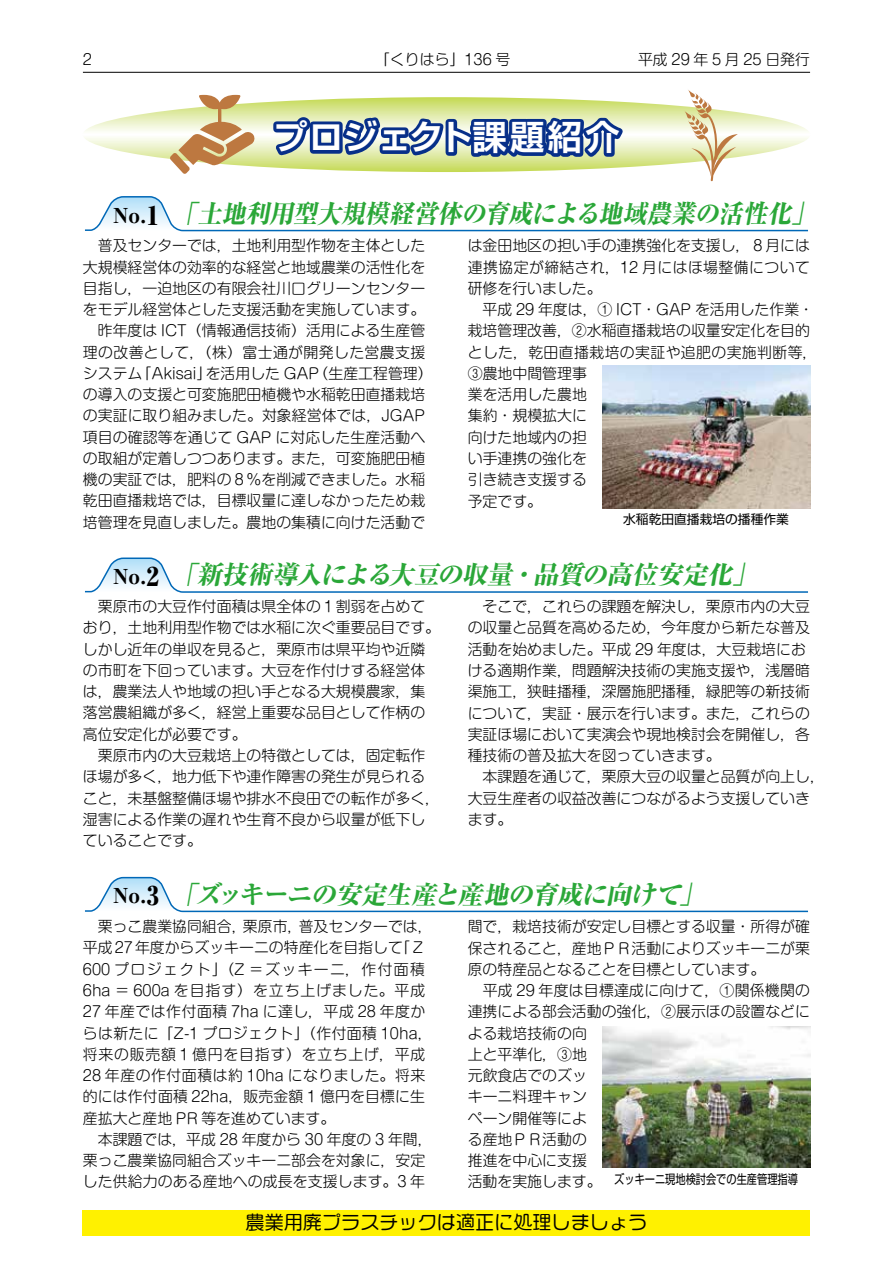
<style>
.page{position:relative;width:893px;height:1263px;background:#fff}
.page>*{position:absolute;margin:0;border:0;box-sizing:border-box;transform-origin:0 0}
.t1{font:34.2px "Shin Go Pro De Bold 90 msp RKSJ H";color:#fff}
.t2{font:italic 800 25.5px "Ryumin Pro";color:#2aa738;scale:.95 1}
.t3{font:800 expanded 20.25px "Ryumin Pro";color:#000}
.t4{font:19.2px "VD Logo Maru Medium P";color:#000}
.t5{font:300 14.85px/21.3px "Shin M Go Pro";color:#000}
.t6{font:300 14.85px "Shin M Go Pro";letter-spacing:.25em;color:#000}
.t7{font:12.75px "Shin Go Pro";color:#000;scale:.8 1}
.t8{font:12.75px "Shin Go Pro";color:#000}
.s1{font-size:25.5px}
</style>
<div class="page">
<hr style="left:83px;top:72px;width:727px;height:1px;background:#000">
<svg style="left:85px;top:196px;width:723px;height:35px"></svg>
<svg style="left:85px;top:557px;width:723px;height:36px"></svg>
<svg style="left:85px;top:877px;width:723px;height:35px"></svg>
<div style="left:83px;top:1210px;width:727px;height:25px;background:#fff100"></div>
<svg style="left:84px;top:97px;width:725px;height:75px"></svg>
<svg style="left:684px;top:90px;width:54px;height:91px"></svg>
<svg style="left:170px;top:95px;width:85px;height:79px"></svg>
<svg style="left:269px;top:113px;width:359px;height:51px;background:#6e889c"></svg>
<img style="left:602px;top:366px;width:208px;height:142px">
<img style="left:602px;top:1026px;width:208px;height:141px">
<p class="t5" style="left:83px;top:47px;width:11px">2</p>
<p class="t5" style="left:375px;top:47px;width:137px">「くりはら」136 号</p>
<p class="t6" style="left:638px;top:48px;width:173px">平成29年5月25日発行</p>
<h3 class="t3" style="left:113px;top:199px;width:48px">No.<span class="s1">1</span></h3>
<h1 class="t1" style="left:273px;top:109px;width:348px">プロジェクト課題紹介</h1>
<h2 class="t2" style="left:173px;top:193px;width:684px">「土地利用型大規模経営体の育成による地域農業の活性化」</h2>
<p class="t5" style="left:83px;top:233px;width:351px">　普及センターでは，土地利用型作物を主体とした大規模経営体の効率的な経営と地域農業の活性化を目指し，一迫地区の有限会社川口グリーンセンターをモデル経営体とした支援活動を実施しています。　昨年度は ICT（情報通信技術）活用による生産管理の改善として，（株）富士通が開発した営農支援システム「Akisai」を活用した GAP（生産工程管理）の導入の支援と可変施肥田植機や水稲乾田直播栽培の実証に取り組みました。対象経営体では，JGAP項目の確認等を通じて GAP に対応した生産活動への取組が定着しつつあります。また，可変施肥田植機の実証では，肥料の８％を削減できました。水稲乾田直播栽培では，目標収量に達しなかったため栽培管理を見直しました。農地の集積に向けた活動で</p>
<p class="t5" style="left:468px;top:233px;width:351px">は金田地区の担い手の連携強化を支援し，８月には連携協定が締結され，12 月にはほ場整備について研修を行いました。<br>　平成 29 年度は，① ICT・GAP を活用した作業・栽培管理改善，②水稲直播栽培の収量安定化を目的とした，乾田直播栽培の実証や追肥の実施判断等，<br>③農地中間管理事<br>業を活用した農地<br>集約・規模拡大に<br>向けた地域内の担<br>い手連携の強化を<br>引き続き支援する<br>予定です。</p>
<p class="t8" style="left:623px;top:508px;width:167px">水稲乾田直播栽培の播種作業</p>
<h3 class="t3" style="left:113px;top:560px;width:48px">No.<span class="s1">2</span></h3>
<h2 class="t2" style="left:173px;top:555px;width:622px">「新技術導入による大豆の収量・品質の高位安定化」</h2>
<p class="t5" style="left:83px;top:594px;width:359px">　栗原市の大豆作付面積は県全体の１割弱を占めており，土地利用型作物では水稲に次ぐ重要品目です。しかし近年の単収を見ると，栗原市は県平均や近隣の市町を下回っています。大豆を作付けする経営体は，農業法人や地域の担い手となる大規模農家，集落営農組織が多く，経営上重要な品目として作柄の高位安定化が必要です。<br>　栗原市内の大豆栽培上の特徴としては，固定転作ほ場が多く，地力低下や連作障害の発生が見られること，未基盤整備ほ場や排水不良田での転作が多く，湿害による作業の遅れや生育不良から収量が低下していることです。</p>
<p class="t5" style="left:468px;top:594px;width:359px">　そこで，これらの課題を解決し，栗原市内の大豆の収量と品質を高めるため，今年度から新たな普及活動を始めました。平成 29 年度は，大豆栽培にお<br>ける適期作業，問題解決技術の実施支援や，浅層暗渠施工，狭畦播種，深層施肥播種，緑肥等の新技術について，実証・展示を行います。また，これらの実証ほ場において実演会や現地検討会を開催し，各種技術の普及拡大を図っていきます。<br>　本課題を通じて，栗原大豆の収量と品質が向上し，大豆生産者の収益改善につながるよう支援していきます。</p>
<h3 class="t3" style="left:113px;top:880px;width:48px">No.<span class="s1">3</span></h3>
<h2 class="t2" style="left:173px;top:874px;width:566px">「ズッキーニの安定生産と産地の育成に向けて」</h2>
<p class="t5" style="left:83px;top:914px;width:351px">　栗っこ農業協同組合，栗原市，普及センターでは，平成27年度からズッキーニの特産化を目指して「Ｚ<br>600 プロジェクト」（Z ＝ズッキーニ，作付面積<br>6ha ＝ 600a を目指す）を立ち上げました。平成<br>27 年産では作付面積 7ha に達し，平成 28 年度からは新たに「Z-1 プロジェクト」（作付面積 10ha，将来の販売額１億円を目指す）を立ち上げ，平成<br>28 年産の作付面積は約 10ha になりました。将来的には作付面積 22ha，販売金額 1 億円を目標に生産拡大と産地 PR 等を進めています。<br>　本課題では，平成 28 年度から 30 年度の 3 年間，栗っこ農業協同組合ズッキーニ部会を対象に，安定した供給力のある産地への成長を支援します。3 年</p>
<p class="t5" style="left:468px;top:914px;width:344px">間で，栽培技術が安定し目標とする収量・所得が確保されること，産地ＰＲ活動によりズッキーニが栗原の特産品となることを目標としています。<br>　平成 29 年度は目標達成に向けて，①関係機関の連携による部会活動の強化，②展示ほの設置などによる栽培技術の向<br>上と平準化，③地<br>元飲食店でのズッ<br>キーニ料理キャン<br>ペーン開催等によ<br>る産地ＰＲ活動の<br>推進を中心に支援<br>活動を実施します。</p>
<p class="t7" style="left:614px;top:1169px;width:231px">ズッキーニ現地検討会での生産管理指導</p>
<p class="t4" style="left:246px;top:1213px;width:403px">農業用廃プラスチックは適正に処理しましょう</p>
</div>
